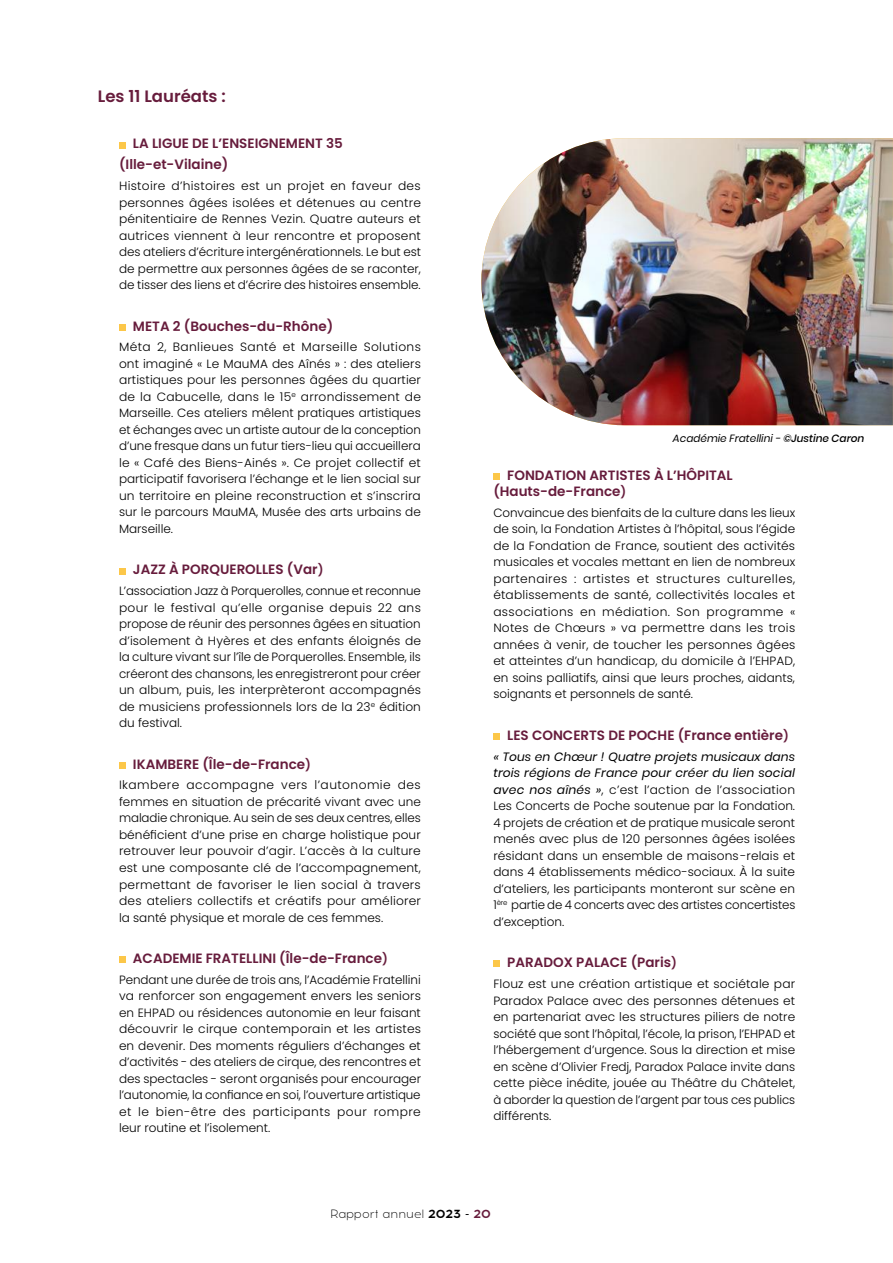
<style>
.page{position:relative;width:893px;height:1263px;background:#fff}
.page>*{position:absolute;margin:0;border:0;box-sizing:border-box;transform-origin:0 0}
.t1{font:600 16.5px "Poppins";color:#671c3c}
.t2{font:600 13.5px/21px "Poppins";color:#671c3c}
.t3{font:300 12px/16.5px "Poppins";color:#000;text-align:justify}
.t4{font:300 12px "Acrom";color:#000}
.t5{font:italic 10.5px "Poppins";color:#000}
.s1{font-size:12px}
.s2{font-weight:500}
.s3{font-weight:400;font-style:italic}
.s4{font-weight:700}
.s5{font-weight:700;color:#671c3c}
</style>
<div class="page">
<img style="left:481px;top:138px;width:412px;height:287px">
<div style="left:119px;top:142px;width:7px;height:6px;background:#fcc749"></div>
<div style="left:119px;top:324px;width:7px;height:7px;background:#fcc749"></div>
<div style="left:119px;top:568px;width:7px;height:6px;background:#fcc749"></div>
<div style="left:119px;top:762px;width:7px;height:7px;background:#fcc749"></div>
<div style="left:119px;top:956px;width:7px;height:7px;background:#fcc749"></div>
<div style="left:493px;top:473px;width:7px;height:7px;background:#fcc749"></div>
<div style="left:493px;top:733px;width:7px;height:7px;background:#fcc749"></div>
<div style="left:493px;top:961px;width:7px;height:6px;background:#fcc749"></div>
<h1 class="t1" style="left:98px;top:87px;width:129px">Les 11 Lauréats :</h1>
<p class="t2" style="left:119px;top:133px;width:225px;text-indent:14px">LA LIGUE DE L’ENSEIGNEMENT 35 (Ille-et-Vilaine)</p>
<p class="t3" style="left:119px;top:178px;width:304px">Histoire d’histoires est un projet en faveur des personnes âgées isolées et détenues au centre pénitentiaire de Rennes Vezin. Quatre auteurs et autrices viennent à leur rencontre et proposent des ateliers d’écriture intergénérationnels. Le but est de permettre aux personnes âgées de se raconter, de tisser des liens et d’écrire des histoires ensemble.</p>
<p class="t2" style="left:133px;top:315px;width:202px">META 2 (Bouches-du-Rhône)</p>
<p class="t3" style="left:119px;top:339px;width:303px">Méta 2, Banlieues Santé et Marseille Solutions ont imaginé « Le MauMA des Aînés » : des ateliers artistiques pour les personnes âgées du quartier de la Cabucelle, dans le 15<sup>e</sup> arrondissement de Marseille. Ces ateliers mêlent pratiques artistiques et échanges avec un artiste autour de la conception d’une fresque dans un futur tiers-lieu qui accueillera le « Café des Biens-Ainés ». Ce projet collectif et participatif favorisera l’échange et le lien social sur un territoire en pleine reconstruction et s’inscrira sur le parcours MauMA, Musée des arts urbains de Marseille.</p>
<p class="t2" style="left:133px;top:559px;width:192px">JAZZ À PORQUEROLLES (Var<span class="s1">)</span></p>
<p class="t3" style="left:119px;top:583px;width:303px">L’association Jazz à Porquerolles, connue et reconnue pour le festival qu’elle organise depuis 22 ans propose de réunir des personnes âgées en situation d’isolement à Hyères et des enfants éloignés de la culture vivant sur l’île de Porquerolles. Ensemble, ils créeront des chansons, les enregistreront pour créer un album, puis, les interprèteront accompagnés de musiciens professionnels lors de la 23<sup>e</sup> édition du festival.</p>
<p class="t2" style="left:133px;top:753px;width:179px">IKAMBERE (Île-de-France<span class="s1">)</span></p>
<p class="t3" style="left:119px;top:777px;width:303px">Ikambere accompagne vers l’autonomie des femmes en situation de précarité vivant avec une maladie chronique. Au sein de ses deux centres, elles bénéficient d’une prise en charge holistique pour retrouver leur pouvoir d’agir. L’accès à la culture est une composante clé de l’accompagnement, permettant de favoriser le lien social à travers des ateliers collectifs et créatifs pour améliorer la santé physique et morale de ces femmes.</p>
<p class="t2" style="left:133px;top:948px;width:256px">ACADEMIE FRATELLINI (Île-de-France<span class="s1">)</span></p>
<p class="t3" style="left:119px;top:971px;width:303px">Pendant une durée de trois ans, l’Académie Fratellini va renforcer son engagement envers les seniors en EHPAD ou résidences autonomie en leur faisant découvrir le cirque contemporain et les artistes en devenir. Des moments réguliers d’échanges et d’activités - des ateliers de cirque, des rencontres et des spectacles - seront organisés pour encourager l’autonomie, la confiance en soi, l’ouverture artistique et le bien-être des participants pour rompre leur routine et l’isolement.</p>
<p class="t5" style="left:673px;top:432px;width:193px">Académie Fratellini - <span class="s2">©Justine Caron</span></p>
<p class="t2" style="left:493px;top:467px;width:241px;line-height:16.5px;text-indent:14px">FONDATION ARTISTES À L’HÔPITAL (Hauts-de-France<span class="s1">)</span></p>
<p class="t3" style="left:493px;top:504px;width:303px">Convaincue des bienfaits de la culture dans les lieux de soin, la Fondation Artistes à l’hôpital, sous l’égide de la Fondation de France, soutient des activités musicales et vocales mettant en lien de nombreux partenaires : artistes et structures culturelles, établissements de santé, collectivités locales et associations en médiation. Son programme « Notes de Chœurs » va permettre dans les trois années à venir, de toucher les personnes âgées et atteintes d’un handicap, du domicile à l’EHPAD, en soins palliatifs, ainsi que leurs proches, aidants, soignants et personnels de santé.</p>
<p class="t2" style="left:507px;top:725px;width:283px">LES CONCERTS DE POCHE (France entière<span class="s1">)</span></p>
<p class="t3" style="left:493px;top:748px;width:304px"><span class="s3">« Tous en Chœur ! Quatre projets musicaux dans trois régions de France pour créer du lien social avec nos aînés »</span>, c’est l’action de l’association Les Concerts de Poche soutenue par la Fondation.<br>4 projets de création et de pratique musicale seront menés avec plus de 120 personnes âgées isolées résidant dans un ensemble de maisons-relais et dans 4 établissements médico-sociaux. À la suite d’ateliers, les participants monteront sur scène en 1<sup>ère</sup> partie de 4 concerts avec des artistes concertistes d’exception.</p>
<p class="t2" style="left:507px;top:952px;width:171px">PARADOX PALACE (Paris<span class="s1">)</span></p>
<p class="t3" style="left:493px;top:975px;width:304px">Flouz est une création artistique et sociétale par Paradox Palace avec des personnes détenues et en partenariat avec les structures piliers de notre société que sont l’hôpital, l’école, la prison, l’EHPAD et l’hébergement d’urgence. Sous la direction et mise en scène d’Olivier Fredj, Paradox Palace invite dans cette pièce inédite, jouée au Théâtre du Châtelet, à aborder la question de l’argent par tous ces publics différents.</p>
<p class="t4" style="left:330px;top:1206px;width:162px">Rapport annuel <span class="s4">2023 -</span> <span class="s5">20</span></p>
</div>
